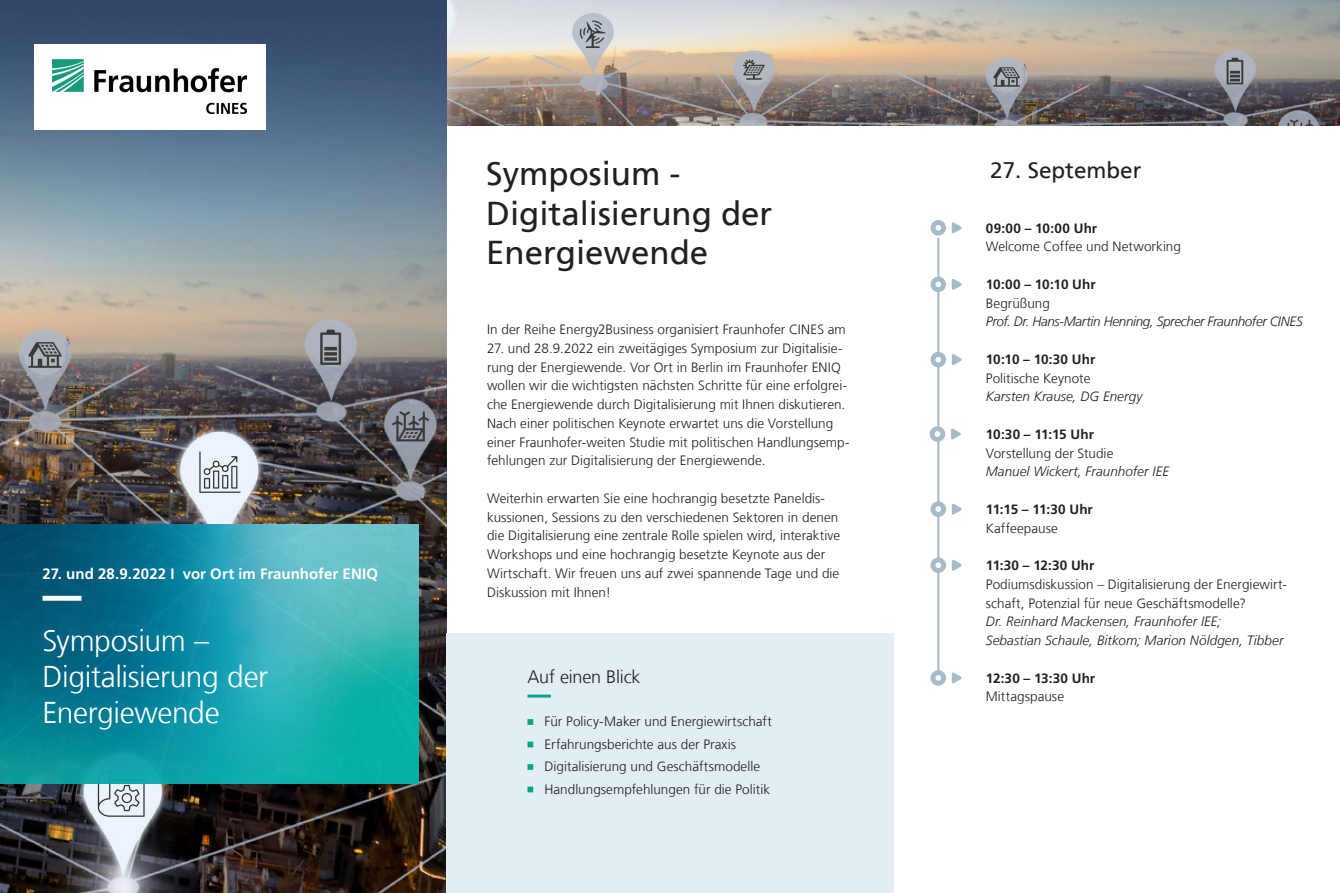
<style>
.page{position:relative;width:1340px;height:893px;background:#fff}
.page>*{position:absolute;margin:0;border:0;box-sizing:border-box;transform-origin:0 0}
.Absatzformat_1{font:33px/39.6px "Frutiger";color:#231f20}
.Ueberschrift_20_24_w{font:300 30px/36px "Frutiger LT Com";letter-spacing:-.015em;color:#fff}
.Absatzformat_1-2{font:22.5px "Frutiger";color:#231f20}
.Infokasten_gross_Ueb{font:300 18px "Frutiger LT Com";letter-spacing:-.01em;color:#231f20}
.Sub_Ueberschrift_10{font:700 15px "Frutiger LT Com";letter-spacing:.005em;color:#fff}
.Sub_Ueberschrift_12{font:300 13.5px/18.8px "Frutiger LT Com";letter-spacing:.005em;color:#231f20}
.Fliesstext_9_12_5_sc{font:300 13.5px/18.8px "Frutiger LT Com";color:#231f20}
.Aufzaehlung_9_12_5_s{font:300 13.5px "Frutiger LT Com";color:#231f20}
.Fliesstext_9_12_5_sc-2{font:italic 300 13.5px/18.8px "Frutiger LT Com";letter-spacing:-.01em;color:#231f20}
.Fliesstext_9_12_5_sc-3{font:italic 300 13.5px/18.8px "Frutiger LT Com";letter-spacing:-.03em;color:#231f20}
.Fliesstext_9_12_5_sc-4{font:700 13.5px/18.8px "Frutiger LT Com";letter-spacing:.005em;color:#231f20}
.s1{font-weight:700}
.s2{font-weight:700;font-style:normal}
.s3{font-style:normal}
.s4{font-weight:300}
.s5{font-style:italic}
</style>
<div class="page">
<hr style="left:937px;top:239px;width:2px;height:446px;background:#a6bbc9">
<svg style="left:951px;top:222px;width:11px;height:12px"></svg>
<div style="left:930px;top:220px;width:16px;height:16px;background:#a6bbc9;border-radius:50%"></div>
<svg style="left:935px;top:225px;width:6px;height:6px"></svg>
<svg style="left:951px;top:279px;width:11px;height:11px"></svg>
<div style="left:930px;top:277px;width:16px;height:15px;background:#a6bbc9;border-radius:50%"></div>
<svg style="left:935px;top:281px;width:6px;height:6px"></svg>
<svg style="left:951px;top:354px;width:11px;height:11px"></svg>
<div style="left:930px;top:352px;width:16px;height:15px;background:#a6bbc9;border-radius:50%"></div>
<svg style="left:935px;top:357px;width:6px;height:5px"></svg>
<img style="left:0;top:0;width:446px;height:893px">
<svg style="left:0;top:525px;width:418px;height:258px;background:#1b95a3"></svg>
<svg style="left:43px;top:596px;width:339px;height:5px;background:#44a3b5"></svg>
<div style="left:446px;top:633px;width:448px;height:260px;background:#e2eef4"></div>
<svg style="left:527px;top:695px;width:24px;height:3px"></svg>
<svg style="left:527px;top:719px;width:7px;height:6px"></svg>
<svg style="left:527px;top:742px;width:7px;height:5px"></svg>
<svg style="left:527px;top:764px;width:7px;height:6px"></svg>
<svg style="left:527px;top:787px;width:7px;height:5px"></svg>
<svg style="left:951px;top:428px;width:10px;height:12px"></svg>
<svg style="left:929px;top:426px;width:16px;height:16px"></svg>
<svg style="left:934px;top:431px;width:6px;height:6px"></svg>
<svg style="left:951px;top:503px;width:11px;height:12px"></svg>
<div style="left:930px;top:501px;width:16px;height:16px;background:#a6bbc9;border-radius:50%"></div>
<svg style="left:935px;top:506px;width:6px;height:6px"></svg>
<div style="left:34px;top:44px;width:232px;height:86px;background:#fff"></div>
<svg style="left:951px;top:559px;width:11px;height:12px"></svg>
<div style="left:930px;top:557px;width:16px;height:16px;background:#a6bbc9;border-radius:50%"></div>
<svg style="left:935px;top:562px;width:6px;height:6px"></svg>
<svg style="left:951px;top:672px;width:11px;height:12px"></svg>
<div style="left:930px;top:670px;width:16px;height:16px;background:#a6bbc9;border-radius:50%"></div>
<svg style="left:935px;top:675px;width:6px;height:6px"></svg>
<img style="left:447px;top:0;width:892px;height:125px">
<img style="left:53px;top:59px;width:194px;height:54px">
<p class="Sub_Ueberschrift_10" style="left:43px;top:565px;width:337px">27. und 28.9.2022 I vor Ort im Fraunhofer ENIQ</p>
<p class="Ueberschrift_20_24_w" style="left:43px;top:622px;width:227px">Symposium –<br>Digitalisierung der<br>Energiewende</p>
<p class="Absatzformat_1" style="left:486px;top:154px;width:288px">Symposium -<br>Digitalisierung der<br>Energiewende</p>
<p class="Sub_Ueberschrift_12" style="left:487px;top:320px;width:360px">In der Reihe Energy2Business organisiert Fraunhofer CINES am</p>
<p class="Sub_Ueberschrift_12" style="left:487px;top:339px;width:361px">27. und 28.9.2022 ein zweitägiges Symposium zur Digitalisie&shy;rung der Energiewende. Vor Ort in Berlin im Fraunhofer ENIQ wollen wir die wichtigsten nächsten Schritte für eine erfolgrei&shy;che Energiewende durch Digitalisierung mit Ihnen diskutieren.</p>
<p class="Sub_Ueberschrift_12" style="left:487px;top:414px;width:364px">Nach einer politischen Keynote erwartet uns die Vorstellung einer Fraunhofer-weiten Studie mit politischen Handlungsemp&shy;fehlungen zur Digitalisierung der Energiewende.</p>
<p class="Sub_Ueberschrift_12" style="left:487px;top:489px;width:355px">Weiterhin erwarten Sie eine hochrangig besetzte Paneldis&shy;kussionen, Sessions zu den verschiedenen Sektoren in denen die Digitalisierung eine zentrale Rolle spielen wird, interaktive Workshops und eine hochrangig besetzte Keynote aus der Wirtschaft. Wir freuen uns auf zwei spannende Tage und die Diskussion mit Ihnen!</p>
<p class="Infokasten_gross_Ueb" style="left:527px;top:666px;width:114px">Auf einen Blick</p>
<p class="Aufzaehlung_9_12_5_s" style="left:544px;top:714px;width:229px">Für Policy-Maker und Energiewirtschaft</p>
<p class="Aufzaehlung_9_12_5_s" style="left:544px;top:736px;width:193px">Erfahrungsberichte aus der Praxis</p>
<p class="Aufzaehlung_9_12_5_s" style="left:544px;top:759px;width:217px">Digitalisierung und Geschäftsmodelle</p>
<p class="Aufzaehlung_9_12_5_s" style="left:544px;top:781px;width:227px">Handlungsempfehlungen für die Politik</p>
<p class="Absatzformat_1-2" style="left:990px;top:157px;width:153px">27. September</p>
<p class="Fliesstext_9_12_5_sc" style="left:985px;top:219px;width:197px"><span class="s1">09:00 – 10:00 Uhr<br></span>Welcome Coffee und Networking</p>
<p class="Fliesstext_9_12_5_sc-3" style="left:985px;top:275px;width:318px"><span class="s2">10:00 – 10:10 Uhr<br></span><span class="s3">Begrüßung<br></span>Prof. Dr. Hans-Martin Henning, Sprecher Fraunhofer CINES</p>
<p class="Fliesstext_9_12_5_sc-2" style="left:985px;top:350px;width:158px"><span class="s2">10:10 – 10:30 Uhr<br></span><span class="s3">Politische Keynote<br></span>Karsten Krause, DG Energy</p>
<p class="Fliesstext_9_12_5_sc-2" style="left:985px;top:425px;width:185px"><span class="s2">10:30 – 11:15 Uhr<br></span><span class="s3">Vorstellung der Studie<br></span>Manuel Wickert, Fraunhofer IEE</p>
<p class="Fliesstext_9_12_5_sc-4" style="left:985px;top:500px;width:108px">11:15 – 11:30 Uhr<br><span class="s4">Kaffeepause</span></p>
<p class="Fliesstext_9_12_5_sc" style="left:985px;top:556px;width:302px"><span class="s1">11:30 – 12:30 Uhr<br></span>Podiumsdiskussion – Digitalisierung der Energiewirt&shy;schaft, Potenzial für neue Geschäftsmodelle?<br><span class="s5">Dr. Reinhard Mackensen, Fraunhofer IEE;<br>Sebastian Schaule, Bitkom; Marion Nöldgen, Tibber</span></p>
<p class="Fliesstext_9_12_5_sc-4" style="left:985px;top:669px;width:111px">12:30 – 13:30 Uhr<br><span class="s4">Mittagspause</span></p>
</div>
